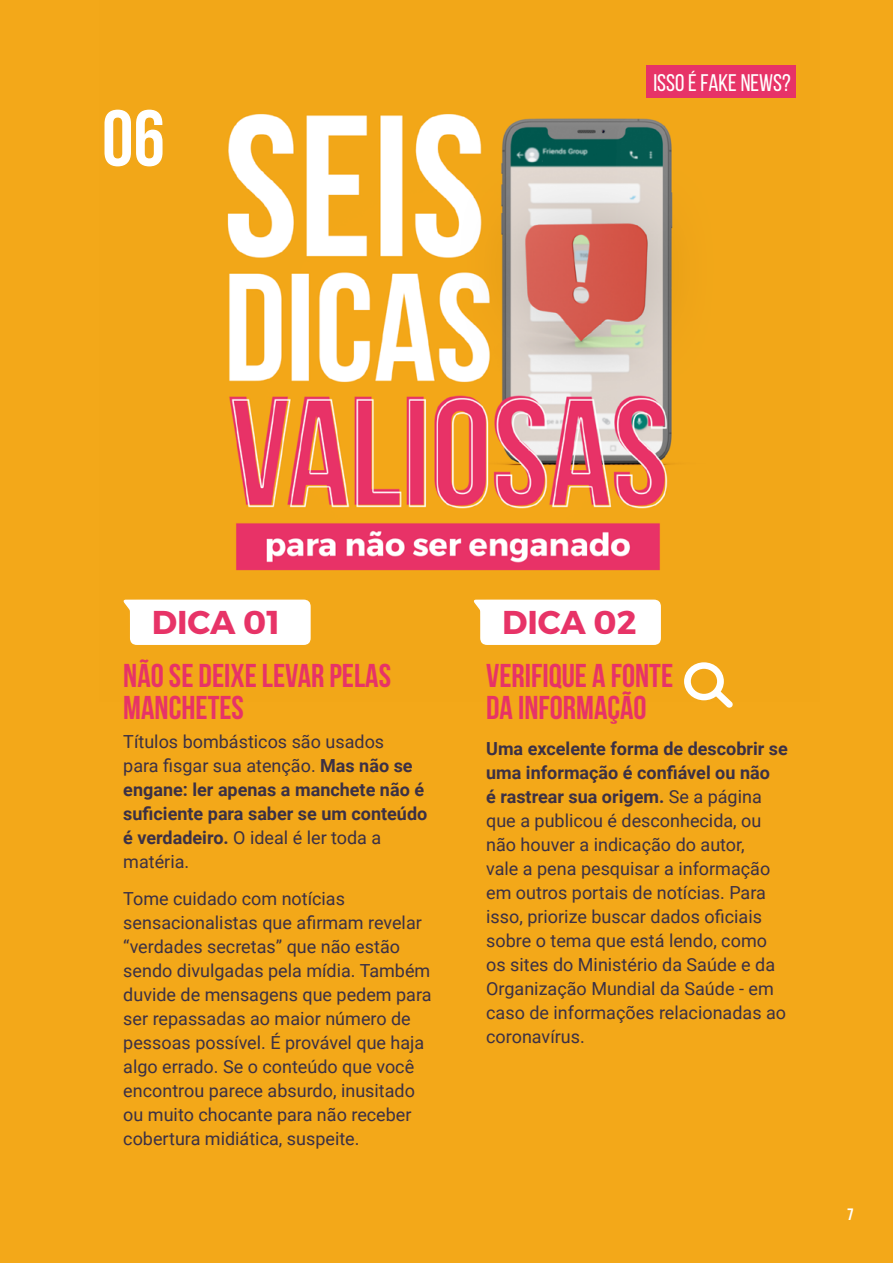
<style>
.page{position:relative;width:893px;height:1263px;background:#fff}
.page>*{position:absolute;margin:0;border:0;box-sizing:border-box;transform-origin:0 0}
.t1{font:700 79.2px "Bebas Neue";color:#fff}
.t2{font:700 33px/32.4px "Bebas Neue";color:#e73367}
.t3{font:700 33px "Montserrat";color:#e73367}
.t4{font:24px "Bebas Neue";color:#fff}
.t5{font:18px/24px "Roboto";color:#3b3045}
.t6{font:700 18px/24px "Roboto";color:#3b3045}
.t7{font:700 16.5px "Bebas Neue";color:#fff}
.s1{font-weight:400}
.s2{font-weight:700}
</style>
<div class="page">
<img style="left:0;top:0;width:893px;height:1263px">
<div style="left:646px;top:65px;width:149px;height:33px;background:#e73367"></div>
<svg style="left:123px;top:600px;width:188px;height:45px"></svg>
<svg style="left:474px;top:600px;width:187px;height:45px"></svg>
<svg style="left:684px;top:662px;width:49px;height:46px"></svg>
<h1 class="t1" style="left:102px;top:95px;width:64px">06</h1>
<h3 class="t4" style="left:653px;top:69px;width:139px">ISSO É FAKE NEWS?</h3>
<h2 class="t3" style="left:152px;top:602px;width:130px">DICA 01</h2>
<h2 class="t3" style="left:502px;top:602px;width:136px">DICA 02</h2>
<h2 class="t2" style="left:123px;top:659px;width:269px">NÃO SE DEIXE LEVAR PELAS<br>MANCHETES</h2>
<h2 class="t2" style="left:486px;top:659px;width:188px">VERIFIQUE A FONTE<br>DA INFORMAÇÃO</h2>
<p class="t6" style="left:123px;top:729px;width:306px"><span class="s1">Títulos bombásticos são usados<br>para fisgar sua atenção.</span> Mas não se engane: ler apenas a manchete não é suficiente para saber se um conteúdo é verdadeiro. <span class="s1">O ideal é ler toda a matéria.</span></p>
<p class="t5" style="left:123px;top:886px;width:310px">Tome cuidado com notícias sensacionalistas que afirmam revelar “verdades secretas” que não estão sendo divulgadas pela mídia. Também duvide de mensagens que pedem para ser repassadas ao maior número de pessoas possível. É provável que haja algo errado. Se o conteúdo que você encontrou parece absurdo, inusitado ou muito chocante para não receber cobertura midiática, suspeite.</p>
<p class="t5" style="left:486px;top:736px;width:303px"><span class="s2">Uma excelente forma de descobrir se uma informação é confiável ou não<br>é rastrear sua origem.</span> Se a página que a publicou é desconhecida, ou não houver a indicação do autor,<br>vale a pena pesquisar a informação em outros portais de notícias. Para isso, priorize buscar dados oficiais sobre o tema que está lendo, como os sites do Ministério da Saúde e da<br>Organização Mundial da Saúde - em caso de informações relacionadas ao coronavírus.</p>
<p class="t7" style="left:847px;top:1205px;width:8px">7</p>
</div>
